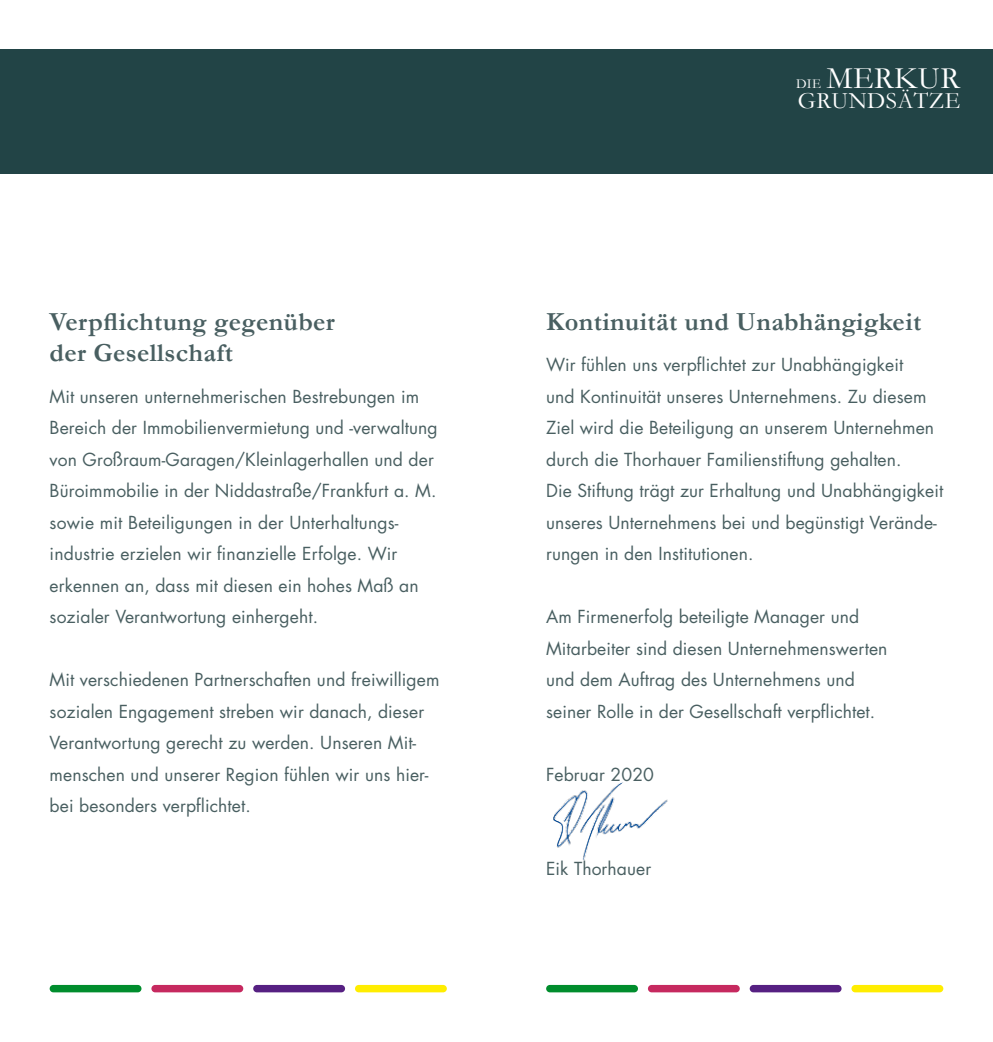
<style>
.page{position:relative;width:993px;height:1042px;background:#fff}
.page>*{position:absolute;margin:0;border:0;box-sizing:border-box;transform-origin:0 0}
.t1{font:31.32px "Garamond";letter-spacing:.015em;color:#fff}
.t2{font:700 26.25px/31.5px "Garamond";letter-spacing:.015em;color:#495f61}
.t3{font:23.62px "Garamond";letter-spacing:.015em;color:#fff}
.t4{font:17.5px/31.5px "Futura";letter-spacing:.005em;color:#495f61}
.t5{font:13.65px "Garamond";color:#fff}
</style>
<div class="page">
<div style="left:0;top:50px;width:992px;height:124px;background:#224446"></div>
<div style="left:50px;top:985px;width:91px;height:7px;background:#008d2d;border-radius:4px"></div>
<div style="left:546px;top:985px;width:91px;height:7px;background:#008d2d;border-radius:4px"></div>
<div style="left:151px;top:985px;width:92px;height:7px;background:#c6295f;border-radius:4px"></div>
<div style="left:647px;top:985px;width:92px;height:7px;background:#c6295f;border-radius:4px"></div>
<div style="left:253px;top:985px;width:92px;height:7px;background:#562082;border-radius:4px"></div>
<div style="left:749px;top:985px;width:92px;height:7px;background:#562082;border-radius:4px"></div>
<div style="left:355px;top:985px;width:91px;height:7px;background:#ffed00;border-radius:4px"></div>
<div style="left:851px;top:985px;width:92px;height:7px;background:#ffed00;border-radius:4px"></div>
<img style="left:553px;top:782px;width:115px;height:78px">
<h2 class="t2" style="left:50px;top:305px;width:287px">Verpflichtung gegenüber der Gesellschaft</h2>
<p class="t4" style="left:50px;top:380px;width:389px">Mit unseren unternehmerischen Bestrebungen im Bereich der Immobilienvermietung und -verwaltung von Großraum-Garagen/Kleinlagerhallen und der Büroimmobilie in der Niddastraße/Frankfurt a. M. sowie mit Beteiligungen in der Unterhaltungs&shy;industrie erzielen wir finanzielle Erfolge. Wir erkennen an, dass mit diesen ein hohes Maß an sozialer Verantwortung einhergeht.</p>
<p class="t4" style="left:50px;top:664px;width:391px">Mit verschiedenen Partnerschaften und freiwilligem sozialen Engagement streben wir danach, dieser Verantwortung gerecht zu werden. Unseren Mit&shy;menschen und unserer Region fühlen wir uns hier&shy;bei besonders verpflichtet.</p>
<p class="t5" style="left:795px;top:76px;width:26px">DIE</p>
<h1 class="t1" style="left:826px;top:59px;width:135px">MERKUR</h1>
<h3 class="t3" style="left:797px;top:86px;width:164px">GRUNDSÄTZE</h3>
<h2 class="t2" style="left:546px;top:305px;width:376px">Kontinuität und Unabhängigkeit</h2>
<p class="t4" style="left:546px;top:349px;width:398px">Wir fühlen uns verpflichtet zur Unabhängigkeit<br>und Kontinuität unseres Unternehmens. Zu diesem Ziel wird die Beteiligung an unserem Unternehmen durch die Thorhauer Familienstiftung gehalten.<br>Die Stiftung trägt zur Erhaltung und Unabhängigkeit unseres Unternehmens bei und begünstigt Verände&shy;rungen in den Institutionen.</p>
<p class="t4" style="left:546px;top:601px;width:342px">Am Firmenerfolg beteiligte Manager und Mitarbeiter sind diesen Unternehmenswerten und dem Auftrag des Unternehmens und seiner Rolle in der Gesellschaft verpflichtet.</p>
<p class="t4" style="left:546px;top:758px;width:109px">Februar 2020</p>
<p class="t4" style="left:546px;top:853px;width:107px">Eik Thorhauer</p>
</div>
